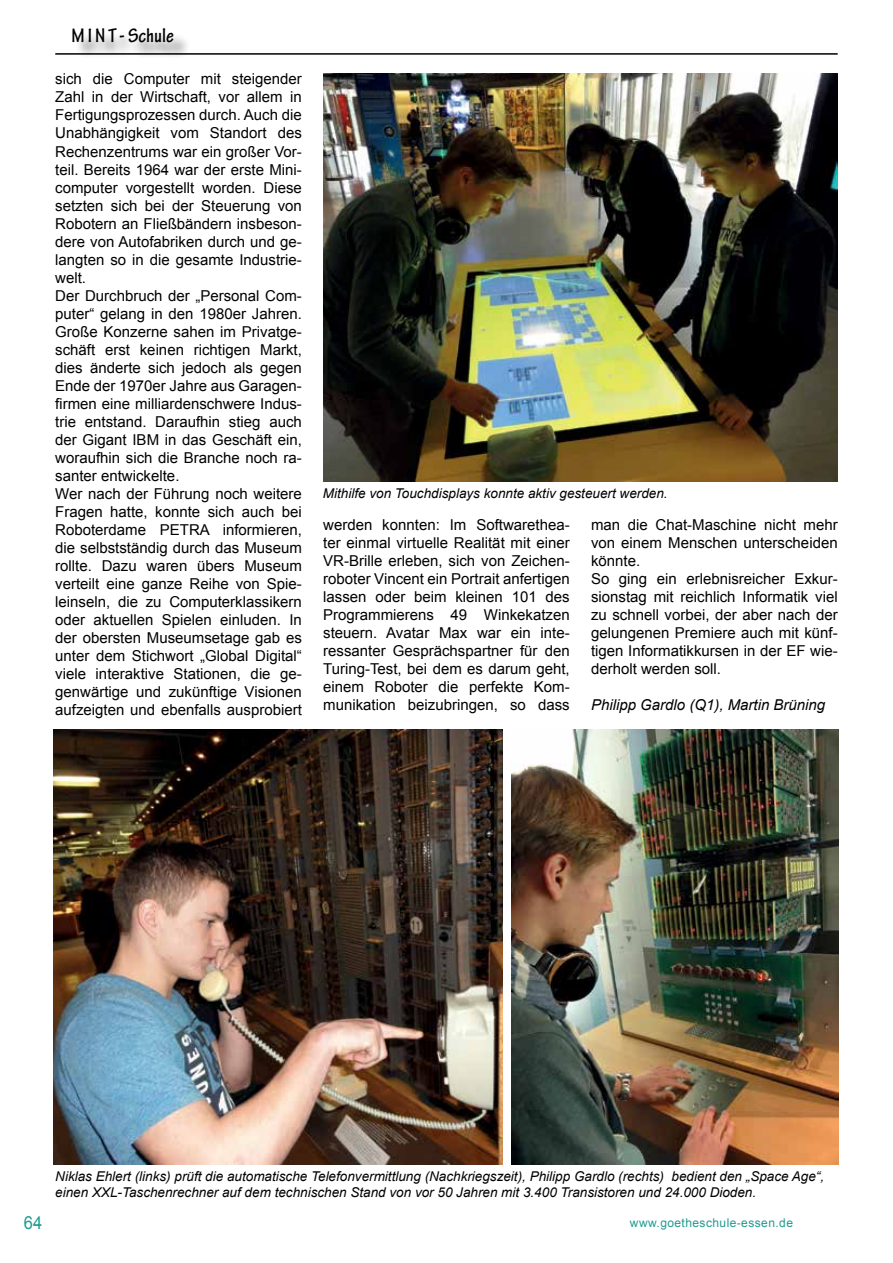
<style>
.page{position:relative;width:893px;height:1263px;background:#fff}
.page>*{position:absolute;margin:0;border:0;box-sizing:border-box;transform-origin:0 0}
.t1{font:700 condensed 21px "Tekton Pro";color:#000}
.t2{font:18px "Arial";color:#1f9b90;scale:.92 1}
.t3{font:15px/18px "Arial";color:#000}
.t4{font:italic 15px "Arial";color:#000}
.t5{font:italic 13.5px/16.2px "Arial";color:#000}
.t6{font:12px "Arial";letter-spacing:.035em;color:#1f9b90}
</style>
<div class="page">
<hr style="left:55px;top:53px;width:783px;height:2px;background:#000">
<div style="left:75px;top:30px;width:116px;height:30px;background:#000;opacity:.5"></div>
<img style="left:53px;top:729px;width:450px;height:435px">
<img style="left:512px;top:729px;width:326px;height:435px">
<img style="left:323px;top:74px;width:515px;height:408px">
<h1 class="t1" style="left:72px;top:23px;width:104px">M I N T - Schule</h1>
<p class="t3" style="left:55px;top:70px;width:248px">sich die Computer mit steigender Zahl in der Wirtschaft, vor allem in Fertigungsprozessen durch. Auch die Unabhängigkeit vom Standort des Rechenzentrums war ein großer Vor&shy;teil. Bereits 1964 war der erste Mini&shy;computer vorgestellt worden. Diese setzten sich bei der Steuerung von Robotern an Fließbändern insbeson&shy;dere von Autofabriken durch und ge&shy;langten so in die gesamte Industrie&shy;welt.<br>Der Durchbruch der „Personal Com&shy;puter“ gelang in den 1980er Jahren.<br>Große Konzerne sahen im Privatge&shy;schäft erst keinen richtigen Markt, dies änderte sich jedoch als gegen Ende der 1970er Jahre aus Garagen&shy;firmen eine milliardenschwere Indus&shy;trie entstand. Daraufhin stieg auch der Gigant IBM in das Geschäft ein, woraufhin sich die Branche noch ra&shy;santer entwickelte.<br>Wer nach der Führung noch weitere Fragen hatte, konnte sich auch bei Roboterdame PETRA informieren, die selbstständig durch das Museum rollte. Dazu waren übers Museum verteilt eine ganze Reihe von Spie&shy;leinseln, die zu Computerklassikern oder aktuellen Spielen einluden. In der obersten Museumsetage gab es unter dem Stichwort „Global Digital“ viele interaktive Stationen, die ge&shy;genwärtige und zukünftige Visionen aufzeigten und ebenfalls ausprobiert</p>
<p class="t5" style="left:323px;top:485px;width:346px">Mithilfe von Touchdisplays konnte aktiv gesteuert werden.</p>
<p class="t3" style="left:323px;top:516px;width:248px;text-align:justify">werden konnten: Im Softwarethea&shy;ter einmal virtuelle Realität mit einer VR-Brille erleben, sich von Zeichen&shy;roboter Vincent ein Portrait anfertigen lassen oder beim kleinen 101 des Programmierens 49 Winkekatzen steuern. Avatar Max war ein inte&shy;ressanter Gesprächspartner für den Turing-Test, bei dem es darum geht, einem Roboter die perfekte Kom&shy;munikation beizubringen, so dass</p>
<p class="t3" style="left:591px;top:516px;width:248px">man die Chat-Maschine nicht mehr von einem Menschen unterscheiden könnte.<br>So ging ein erlebnisreicher Exkur&shy;sionstag mit reichlich Informatik viel zu schnell vorbei, der aber nach der gelungenen Premiere auch mit künf&shy;tigen Informatikkursen in der EF wie&shy;derholt werden soll.</p>
<p class="t4" style="left:591px;top:695px;width:236px">Philipp Gardlo (Q1), Martin Brüning</p>
<p class="t2" style="left:24px;top:1211px;width:21px">64</p>
<p class="t5" style="left:55px;top:1168px;width:770px">Niklas Ehlert (links) prüft die automatische Telefonvermittlung (Nachkriegszeit), Philipp Gardlo (rechts) bedient den „Space Age“, einen XXL-Taschenrechner auf dem technischen Stand von vor 50 Jahren mit 3.400 Transistoren und 24.000 Dioden.</p>
<p class="t6" style="left:630px;top:1215px;width:165px">www.goetheschule-essen.de</p>
</div>
